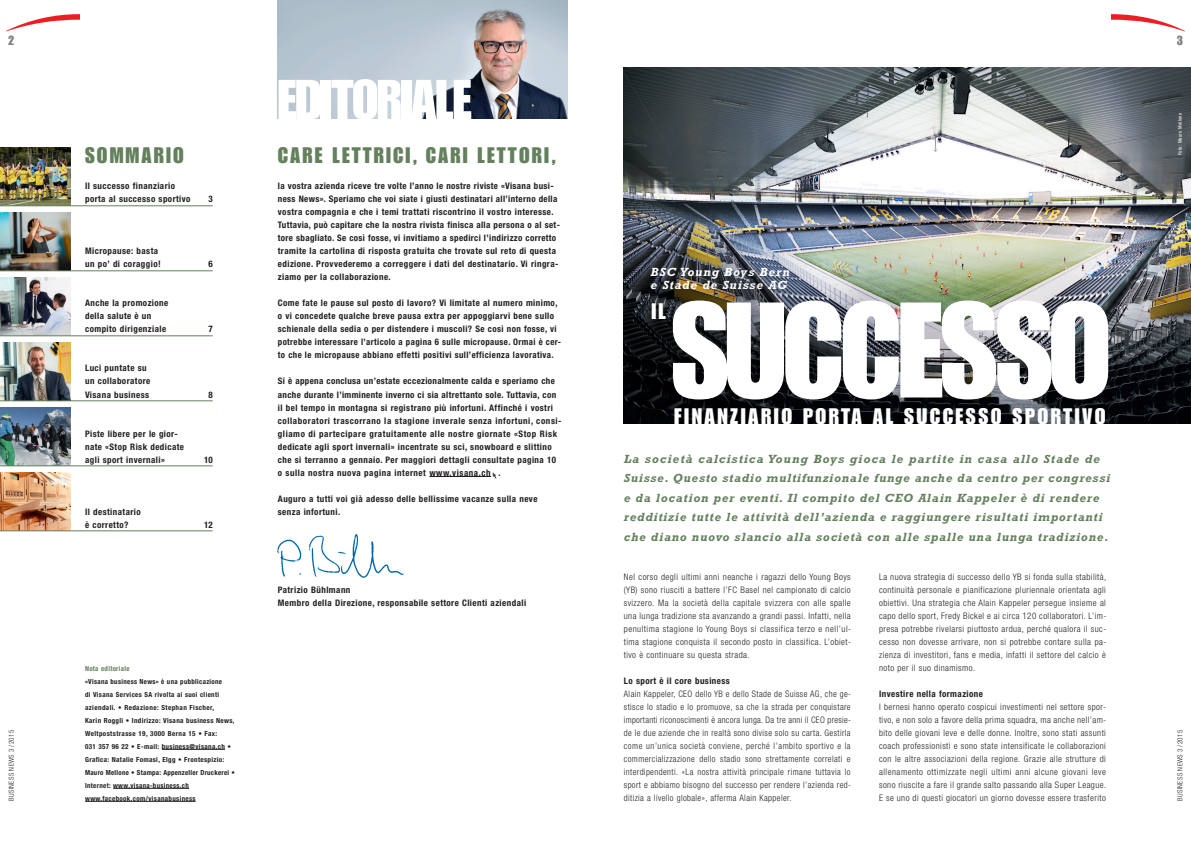
<style>
.page{position:relative;width:1191px;height:842px;background:#fff}
.page>*{position:absolute;margin:0;border:0;box-sizing:border-box;transform-origin:0 0}
.t1{font:133px "Impact";letter-spacing:-.025em;color:#fff}
.t2{font:55px "Impact";letter-spacing:-.03em;color:#fff}
.t3{font:22px "Impact";letter-spacing:.11em;color:#fff}
.t4{font:22px "Impact";letter-spacing:.095em;color:#64805d}
.t5{font:13px "Impact";color:#808285}
.t6{font:italic 700 12px/19.5px "Rockwell";letter-spacing:.075em;color:#64805d}
.t7{font:italic 700 12px/13px "Rockwell";letter-spacing:.08em;color:#fff}
.t8{font:300 condensed 9px/13px "Helvetica Neue";letter-spacing:.05em;color:#231f20;text-align:justify}
.t9{font:700 condensed 9px/13px "Helvetica Neue";letter-spacing:.05em;color:#231f20}
.t10{font:700 condensed 7px/13px "Helvetica Neue";letter-spacing:.05em;color:#231f20}
.t11{font:300 condensed 7px "Helvetica Neue";letter-spacing:.05em;color:#231f20}
.t12{font:700 condensed 7px "Helvetica Neue";letter-spacing:.05em;color:#64805d}
.t13{font:condensed 5px "Helvetica Neue";letter-spacing:.05em;color:#fff}
</style>
<div class="page">
<svg style="left:6px;top:14px;width:73px;height:17px"></svg>
<svg style="left:1111px;top:14px;width:74px;height:17px"></svg>
<img style="left:277px;top:534px;width:127px;height:44px">
<img style="left:0;top:277px;width:71px;height:58px">
<img style="left:278px;top:0;width:289px;height:119px">
<hr style="left:429px;top:476px;width:62px;height:1px;background:#231f20">
<svg style="left:492px;top:472px;width:5px;height:7px"></svg>
<hr style="left:162px;top:749px;width:63px;height:1px;background:#231f20">
<hr style="left:113px;top:788px;width:76px;height:1px;background:#231f20">
<hr style="left:85px;top:801px;width:111px;height:1px;background:#231f20">
<img style="left:0;top:212px;width:71px;height:58px">
<img style="left:0;top:407px;width:71px;height:58px">
<img style="left:0;top:472px;width:71px;height:58px">
<img style="left:0;top:147px;width:71px;height:58px">
<img style="left:0;top:342px;width:71px;height:58px">
<img style="left:624px;top:68px;width:567px;height:355px">
<hr style="left:0;top:205px;width:213px;height:1px;background:#64805d">
<hr style="left:0;top:270px;width:213px;height:1px;background:#64805d">
<hr style="left:0;top:335px;width:213px;height:1px;background:#64805d">
<hr style="left:0;top:400px;width:213px;height:1px;background:#64805d">
<hr style="left:0;top:465px;width:213px;height:1px;background:#64805d">
<hr style="left:0;top:530px;width:213px;height:1px;background:#64805d">
<h3 class="t5" style="left:8px;top:35px;width:8px">2</h3>
<h3 class="t5" style="left:1176px;top:35px;width:8px">3</h3>
<h3 class="t4" style="left:85px;top:148px;width:100px">SOMMARIO</h3>
<p class="t9" style="left:85px;top:181px;width:107px">Il successo finanziario porta al successo sportivo</p>
<p class="t9" style="left:208px;top:194px;width:6px">3</p>
<p class="t9" style="left:85px;top:246px;width:77px">Micropause: basta un po’ di coraggio!</p>
<p class="t9" style="left:85px;top:298px;width:85px">Anche la promozione della salute è un compito dirigenziale</p>
<p class="t9" style="left:85px;top:363px;width:67px">Luci puntate su un collaboratore<br>Visana business</p>
<p class="t9" style="left:85px;top:428px;width:101px">Piste libere per le gior&shy;nate «Stop Risk dedicate agli sport invernali»</p>
<p class="t9" style="left:85px;top:506px;width:57px">Il destinatario è corretto?</p>
<p class="t9" style="left:208px;top:259px;width:6px">6</p>
<p class="t9" style="left:208px;top:324px;width:6px">7</p>
<p class="t9" style="left:208px;top:389px;width:6px">8</p>
<p class="t9" style="left:204px;top:454px;width:10px">10</p>
<p class="t9" style="left:204px;top:519px;width:10px">12</p>
<h2 class="t2" style="left:277px;top:80px;width:196px">EDITORIALE</h2>
<h3 class="t4" style="left:278px;top:148px;width:280px">CARE LETTRICI, CARI LETTORI,</h3>
<p class="t9" style="left:278px;top:181px;width:284px">la vostra azienda riceve tre volte l’anno le nostre riviste «Visana busi&shy;ness News». Speriamo che voi siate i giusti destinatari all’interno della vostra compagnia e che i temi trattati riscontrino il vostro interesse.<br>Tuttavia, può capitare che la nostra rivista finisca alla persona o al set&shy;tore sbagliato. Se così fosse, vi invitiamo a spedirci l’indirizzo corretto tramite la cartolina di risposta gratuita che trovate sul reto di questa edizione. Provvederemo a correggere i dati del destinatario. Vi ringra&shy;ziamo per la collaborazione.</p>
<p class="t9" style="left:278px;top:298px;width:285px">Come fate le pause sul posto di lavoro? Vi limitate al numero minimo, o vi concedete qualche breve pausa extra per appoggiarvi bene sullo schienale della sedia o per distendere i muscoli? Se così non fosse, vi potrebbe interessare l’articolo a pagina 6 sulle micropause. Ormai è cer&shy;to che le micropause abbiano effetti positivi sull’efficienza lavorativa.</p>
<p class="t9" style="left:278px;top:376px;width:285px">Si è appena conclusa un’estate eccezionalmente calda e speriamo che anche durante l’imminente inverno ci sia altrettanto sole. Tuttavia, con il bel tempo in montagna si registrano più infortuni. Affinché i vostri collaboratori trascorrano la stagione inverale senza infortuni, consi&shy;gliamo di partecipare gratuitamente alle nostre giornate «Stop Risk dedicate agli sport invernali» incentrate su sci, snowboard e slittino che si terranno a gennaio. Per maggiori dettagli consultate pagina 10 o sulla nostra nuova pagina internet www.visana.ch .</p>
<p class="t9" style="left:278px;top:493px;width:261px">Auguro a tutti voi già adesso delle bellissime vacanze sulla neve senza infortuni.</p>
<h3 class="t7" style="left:650px;top:265px;width:141px">BSC Young Boys Bern e Stade de Suisse AG</h3>
<h1 class="t1" style="left:671px;top:302px;width:441px">SUCCESSO</h1>
<h3 class="t3" style="left:651px;top:304px;width:16px">IL</h3>
<h3 class="t3" style="left:674px;top:408px;width:433px">FINANZIARIO PORTA AL SUCCESSO SPORTIVO</h3>
<p class="t6" style="left:624px;top:449px;width:488px">La società calcistica Young Boys gioca le partite in casa allo Stade de Suisse. Questo stadio multifunzionale funge anche da centro per congressi e da location per eventi. Il compito del CEO Alain Kappeler è di rendere redditizie tutte le attività dell’azienda e raggiungere risultati importanti che diano nuovo slancio alla società con alle spalle una lunga tradizione.</p>
<p class="t13" style="left:1178px;top:155px;width:44px;rotate:-90deg">Foto: Mauro Mellone</p>
<p class="t8" style="left:879px;top:571px;width:229px">La nuova strategia di successo dello YB si fonda sulla stabilità, continuità personale e pianificazione pluriennale orientata agli obiettivi. Una strategia che Alain Kappeler persegue insieme al capo dello sport, Fredy Bickel e ai circa 120 collaboratori. L’im&shy;presa potrebbe rivelarsi piuttosto ardua, perché qualora il suc&shy;cesso non dovesse arrivare, non si potrebbe contare sulla pa&shy;zienza di investitori, fans e media, infatti il settore del calcio è noto per il suo dinamismo.</p>
<p class="t9" style="left:879px;top:688px;width:105px">Investire nella formazione</p>
<p class="t8" style="left:879px;top:701px;width:229px">I bernesi hanno operato cospicui investimenti nel settore spor&shy;tivo, e non solo a favore della prima squadra, ma anche nell’am - bito delle giovani leve e delle donne. Inoltre, sono stati assunti coach professionisti e sono state intensificate le collaborazioni con le altre associazioni della regione. Grazie alle strutture di allenamento ottimizzate negli ultimi anni alcune giovani leve sono riuscite a fare il grande salto passando alla Super League.<br>E se uno di questi giocatori un giorno dovesse essere trasferito</p>
<p class="t8" style="left:624px;top:571px;width:229px">Nel corso degli ultimi anni neanche i ragazzi dello Young Boys (YB) sono riusciti a battere l’FC Basel nel campionato di calcio svizzero. Ma la società della capitale svizzera con alle spalle una lunga tradizione sta avanzando a grandi passi. Infatti, nella penultima stagione lo Young Boys si classifica terzo e nell’ul&shy;tima stagione conquista il secondo posto in classifica. L’obiet&shy;tivo è continuare su questa strada.</p>
<p class="t9" style="left:624px;top:675px;width:108px">Lo sport è il core business</p>
<p class="t8" style="left:624px;top:688px;width:229px">Alain Kappeler, CEO dello YB e dello Stade de Suisse AG, che ge&shy;stisce lo stadio e lo promuove, sa che la strada per conquistare importanti riconoscimenti è ancora lunga. Da tre anni il CEO presie&shy;de le due aziende che in realtà sono divise solo su carta. Gestirla come un’unica società conviene, perché l’ambito sportivo e la commercializzazione dello stadio sono strettamente correlati e interdipendenti. «La nostra attività principale rimane tuttavia lo sport e abbiamo bisogno del successo per rendere l’azienda red&shy;ditizia a livello globale», afferma Alain Kappeler.</p>
<p class="t9" style="left:278px;top:584px;width:250px">Patrizio Bühlmann<br>Membro della Direzione, responsabile settore Clienti aziendali</p>
<p class="t12" style="left:85px;top:665px;width:46px">Nota editoriale</p>
<p class="t10" style="left:85px;top:675px;width:151px">«Visana business News» è una pubblicazione<br>di Visana Services SA rivolta ai suoi clienti aziendali. • Redazione: Stephan Fischer,<br>Karin Roggli • Indirizzo: Visana business News, Weltpoststrasse 19, 3000 Berna 15 • Fax:<br>031 357 96 22 • E-mail: business@visana.ch • Grafica: Natalie Fomasi, Elgg • Frontespizio:<br>Mauro Mellone • Stampa: Appenzeller Druckerei • Internet: www.visana-business.ch www.facebook.com/visanabusiness</p>
<p class="t11" style="left:9px;top:801px;width:72px;rotate:-90deg">BUSINESS NEWS 3/2015</p>
<p class="t11" style="left:1177px;top:801px;width:72px;rotate:-90deg">BUSINESS NEWS 3/2015</p>
</div>
